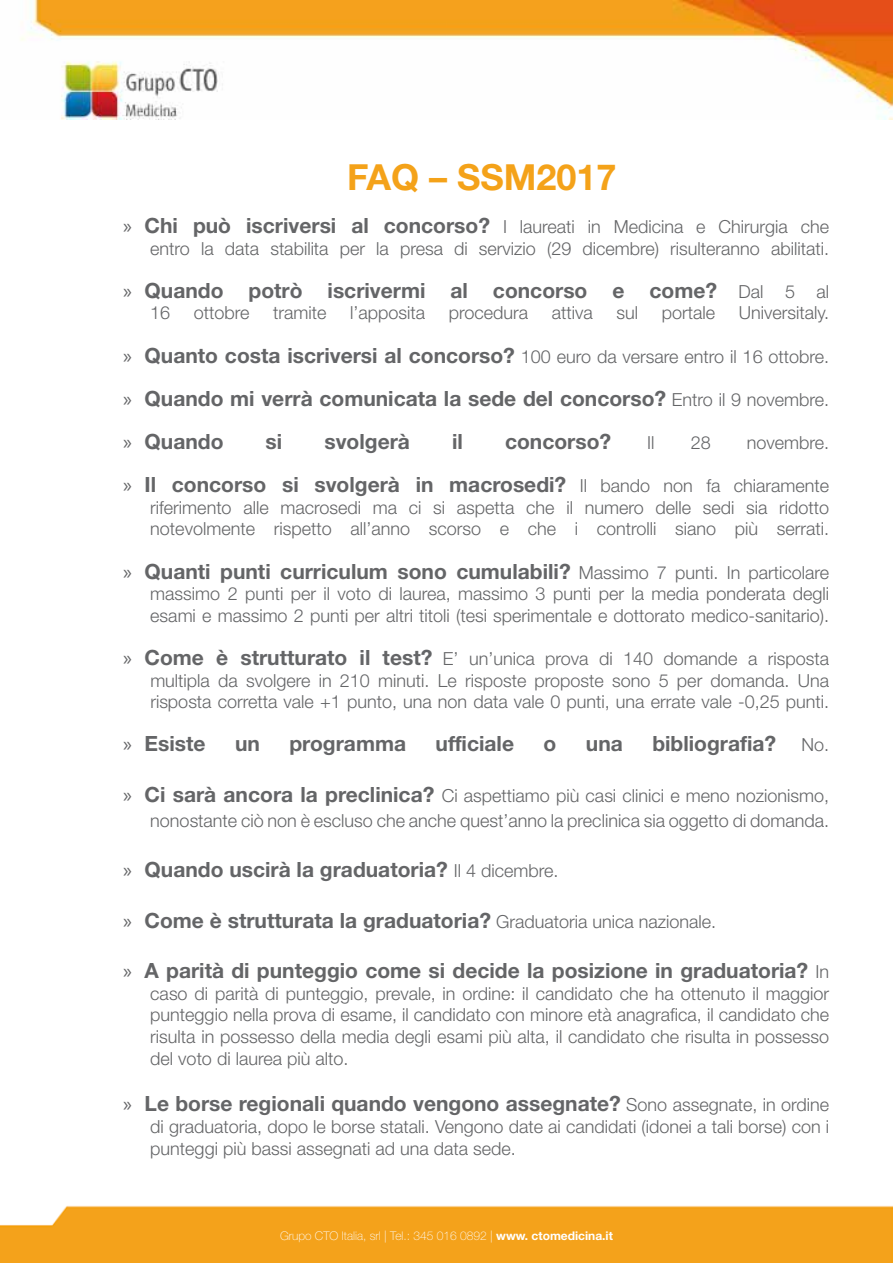
<style>
.page{position:relative;width:893px;height:1263px;background:#fff}
.page>*{position:absolute;margin:0;border:0;box-sizing:border-box;transform-origin:0 0}
.t1{font:700 36px "Helvetica Neue";color:#f4a219}
.t2{font:700 21px/43.2px "Helvetica Neue";color:#646567}
.t3{font:300 18px/21.6px "Helvetica Neue";color:#646567}
.t4{font:100 12px "Helvetica Neue";color:#fff}
.s1{font-family:"Myriad Pro";font-weight:400;font-size:21px}
.s2{font-weight:700;font-size:21px}
.s3{font-family:"Myriad Pro";font-weight:400}
.s4{font-weight:300;font-size:18px}
.s5{font-weight:700}
</style>
<div class="page">
<img style="left:0;top:1205px;width:893px;height:58px">
<img style="left:21px;top:0;width:872px;height:120px">
<h1 class="t1" style="left:347px;top:155px;width:271px">FAQ – SSM2017</h1>
<p class="t3" style="left:123px;top:215px;width:707px;text-align:right"><span class="s1">»</span> <span class="s2">Chi può iscriversi al concorso?</span> I laureati in Medicina e Chirurgia che entro la data stabilita per la presa di servizio (29 dicembre) risulteranno abilitati.</p>
<p class="t2" style="left:123px;top:268px;width:707px"><span class="s3">»</span> Quando potrò iscrivermi al concorso e come? <span class="s4">Dal 5 al</span></p>
<p class="t3" style="left:150px;top:302px;width:22px">16</p>
<p class="t3" style="left:194px;top:302px;width:57px">ottobre</p>
<p class="t3" style="left:273px;top:302px;width:55px">tramite</p>
<p class="t3" style="left:350px;top:302px;width:77px">l’apposita</p>
<p class="t3" style="left:449px;top:302px;width:81px">procedura</p>
<p class="t3" style="left:552px;top:302px;width:43px">attiva</p>
<p class="t3" style="left:617px;top:302px;width:23px">sul</p>
<p class="t3" style="left:662px;top:302px;width:55px">portale</p>
<p class="t3" style="left:739px;top:302px;width:92px">Universitaly.</p>
<p class="t3" style="left:123px;top:345px;width:707px"><span class="s1">»</span> <span class="s2">Quanto costa iscriversi al concorso?</span> 100 euro da versare entro il 16 ottobre.</p>
<p class="t2" style="left:123px;top:376px;width:707px"><span class="s3">»</span> Quando mi verrà comunicata la sede del concorso? <span class="s4">Entro il 9 novembre. </span><span class="s3">»</span> Quando</p>
<p class="t2" style="left:266px;top:419px;width:18px">si</p>
<p class="t2" style="left:324px;top:419px;width:87px">svolgerà</p>
<p class="t2" style="left:452px;top:419px;width:12px">il</p>
<p class="t2" style="left:505px;top:419px;width:108px">concorso?</p>
<p class="t3" style="left:647px;top:431px;width:9px">Il</p>
<p class="t3" style="left:691px;top:431px;width:22px">28</p>
<p class="t3" style="left:747px;top:431px;width:84px">novembre.</p>
<p class="t2" style="left:123px;top:463px;width:707px"><span class="s3">»</span> Il concorso si svolgerà in macrosedi? <span class="s4">Il bando non fa chiaramente</span></p>
<p class="t3" style="left:150px;top:496px;width:680px">riferimento alle macrosedi ma ci si aspetta che il numero delle sedi sia ridotto notevolmente rispetto all’anno scorso e che i controlli siano più serrati.</p>
<p class="t2" style="left:123px;top:549px;width:707px"><span class="s3">»</span> Quanti punti curriculum sono cumulabili? <span class="s4">Massimo 7 punti. In particolare</span></p>
<p class="t3" style="left:150px;top:583px;width:680px">massimo 2 punti per il voto di laurea, massimo 3 punti per la media ponderata degli esami e massimo 2 punti per altri titoli (tesi sperimentale e dottorato medico-sanitario).</p>
<p class="t3" style="left:150px;top:647px;width:680px;text-align:justify;text-indent:-27px"><span class="s1">»</span> <span class="s2">Come è strutturato il test?</span> E’ un’unica prova di 140 domande a risposta multipla da svolgere in 210 minuti. Le risposte proposte sono 5 per domanda. Una risposta corretta vale +1 punto, una non data vale 0 punti, una errate vale -0,25 punti.</p>
<p class="t2" style="left:123px;top:722px;width:84px"><span class="s3">»</span> Esiste</p>
<p class="t2" style="left:235px;top:722px;width:26px">un</p>
<p class="t2" style="left:289px;top:722px;width:118px">programma</p>
<p class="t2" style="left:436px;top:722px;width:80px">ufficiale</p>
<p class="t2" style="left:544px;top:722px;width:14px">o</p>
<p class="t2" style="left:586px;top:722px;width:38px">una</p>
<p class="t2" style="left:652px;top:722px;width:178px">bibliografia? <span class="s4">No.</span></p>
<p class="t3" style="left:123px;top:782px;width:707px;line-height:25.2px;text-align:right"><span class="s1">»</span> <span class="s2">Ci sarà ancora la preclinica?</span> Ci aspettiamo più casi clinici e meno nozionismo, nonostante ciò non è escluso che anche quest’anno la preclinica sia oggetto di domanda.</p>
<p class="t2" style="left:123px;top:848px;width:437px"><span class="s3">»</span> Quando uscirà la graduatoria? <span class="s4">Il 4 dicembre.</span></p>
<p class="t2" style="left:123px;top:898px;width:594px"><span class="s3">»</span> Come è strutturata la graduatoria? <span class="s4">Graduatoria unica nazionale.</span></p>
<p class="t2" style="left:123px;top:949px;width:707px"><span class="s3">»</span> A parità di punteggio come si decide la posizione in graduatoria? <span class="s4">In</span></p>
<p class="t3" style="left:150px;top:982px;width:680px;text-align:justify">caso di parità di punteggio, prevale, in ordine: il candidato che ha ottenuto il maggior punteggio nella prova di esame, il candidato con minore età anagrafica, il candidato che risulta in possesso della media degli esami più alta, il candidato che risulta in possesso del voto di laurea più alto.</p>
<p class="t2" style="left:123px;top:1082px;width:707px"><span class="s3">»</span> Le borse regionali quando vengono assegnate? <span class="s4">Sono assegnate, in ordine</span></p>
<p class="t3" style="left:150px;top:1115px;width:680px">di graduatoria, dopo le borse statali. Vengono date ai candidati (idonei a tali borse) con i punteggi più bassi assegnati ad una data sede.</p>
<p class="t4" style="left:280px;top:1228px;width:334px">Grupo CTO Italia, srl | Tel.: 345 016 0892 | <span class="s5">www. ctomedicina.it</span></p>
</div>
